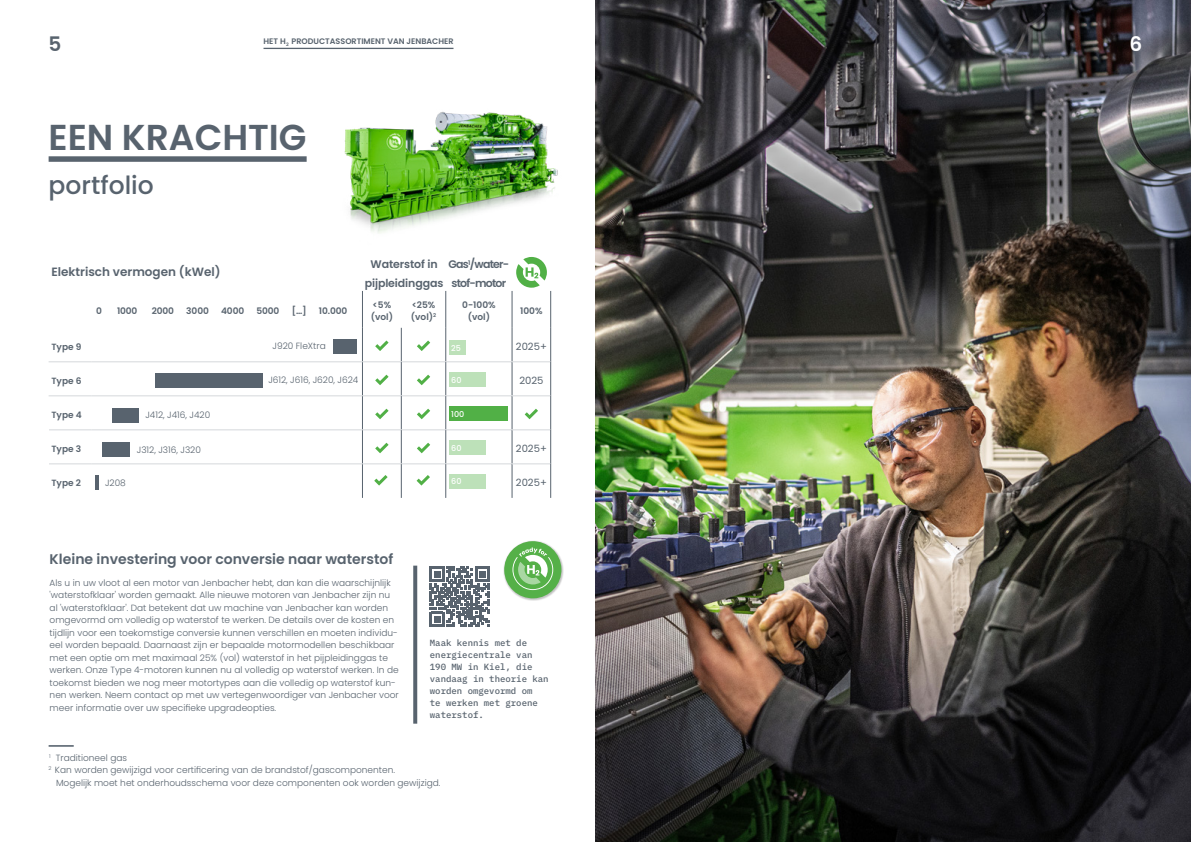
<style>
.page{position:relative;width:1191px;height:842px;background:#fff}
.page>*{position:absolute;margin:0;border:0;box-sizing:border-box;transform-origin:0 0}
.t1{font:600 36px "Poppins";color:#58636e}
.t2{font:500 25px "Poppins";color:#58636e}
.t3{font:600 20px "Poppins";color:#58636e}
.t4{font:600 20px "Poppins";color:#fff}
.t5{font:600 14px "Poppins";color:#58636e}
.t6{font:600 12px "Poppins";color:#58636e}
.t7{font:600 11px/19px "Poppins";letter-spacing:-.01em;color:#58636e;text-align:center}
.t8{font:600 11px/19px "Poppins";letter-spacing:-.07em;color:#58636e}
.t9{font:10px "Poppins";color:#58636e}
.t10{font:300 9px/12.5px "Poppins";color:#58636e}
.t11{font:500 9px/12px "IBM Plex Mono";color:#58636e}
.t12{font:600 9px/12.4px "Poppins";color:#58636e}
.t13{font:600 8px "Poppins";color:#58636e}
.t14{font:500 8px "Poppins";color:#fff}
.t15{font:600 4.7px "Poppins";color:#58636e}
</style>
<div class="page">
<div style="left:49px;top:156px;width:258px;height:6px;background:#58636e"></div>
<svg style="left:516px;top:257px;width:31px;height:31px"></svg>
<hr style="left:362px;top:291px;width:1px;height:37px;background:#58636e">
<hr style="left:445px;top:291px;width:1px;height:37px;background:#58636e">
<hr style="left:512px;top:291px;width:1px;height:37px;background:#58636e">
<hr style="left:550px;top:291px;width:1px;height:37px;background:#58636e">
<hr style="left:362px;top:328px;width:1px;height:34px;background:#58636e">
<hr style="left:401px;top:328px;width:1px;height:34px;background:#58636e">
<hr style="left:445px;top:328px;width:1px;height:34px;background:#58636e">
<hr style="left:512px;top:328px;width:1px;height:34px;background:#58636e">
<hr style="left:550px;top:328px;width:1px;height:34px;background:#58636e">
<hr style="left:49px;top:362px;width:42px;height:1px;background:#d5d8db">
<hr style="left:91px;top:362px;width:271px;height:1px;background:#d5d8db">
<hr style="left:362px;top:362px;width:1px;height:34px;background:#58636e">
<hr style="left:362px;top:362px;width:39px;height:1px;background:#d5d8db">
<hr style="left:401px;top:362px;width:45px;height:1px;background:#d5d8db">
<hr style="left:446px;top:362px;width:66px;height:1px;background:#d5d8db">
<hr style="left:401px;top:362px;width:1px;height:34px;background:#58636e">
<hr style="left:445px;top:362px;width:1px;height:34px;background:#58636e">
<hr style="left:512px;top:362px;width:1px;height:34px;background:#58636e">
<hr style="left:512px;top:362px;width:38px;height:1px;background:#d5d8db">
<hr style="left:550px;top:362px;width:1px;height:34px;background:#58636e">
<hr style="left:49px;top:396px;width:42px;height:1px;background:#d5d8db">
<hr style="left:91px;top:396px;width:271px;height:1px;background:#d5d8db">
<hr style="left:362px;top:396px;width:1px;height:34px;background:#58636e">
<hr style="left:362px;top:396px;width:39px;height:1px;background:#d5d8db">
<hr style="left:401px;top:396px;width:45px;height:1px;background:#d5d8db">
<hr style="left:446px;top:396px;width:66px;height:1px;background:#d5d8db">
<hr style="left:401px;top:396px;width:1px;height:34px;background:#58636e">
<hr style="left:445px;top:396px;width:1px;height:34px;background:#58636e">
<hr style="left:512px;top:396px;width:1px;height:34px;background:#58636e">
<hr style="left:512px;top:396px;width:38px;height:1px;background:#d5d8db">
<hr style="left:550px;top:396px;width:1px;height:34px;background:#58636e">
<hr style="left:49px;top:430px;width:42px;height:1px;background:#d5d8db">
<hr style="left:91px;top:430px;width:271px;height:1px;background:#d5d8db">
<hr style="left:362px;top:430px;width:1px;height:34px;background:#58636e">
<hr style="left:362px;top:430px;width:39px;height:1px;background:#d5d8db">
<hr style="left:401px;top:430px;width:45px;height:1px;background:#d5d8db">
<hr style="left:446px;top:430px;width:66px;height:1px;background:#d5d8db">
<hr style="left:401px;top:430px;width:1px;height:34px;background:#58636e">
<hr style="left:445px;top:430px;width:1px;height:34px;background:#58636e">
<hr style="left:512px;top:430px;width:1px;height:34px;background:#58636e">
<hr style="left:512px;top:430px;width:38px;height:1px;background:#d5d8db">
<hr style="left:550px;top:430px;width:1px;height:34px;background:#58636e">
<hr style="left:49px;top:464px;width:42px;height:1px;background:#d5d8db">
<hr style="left:91px;top:464px;width:271px;height:1px;background:#d5d8db">
<hr style="left:362px;top:464px;width:1px;height:34px;background:#58636e">
<hr style="left:362px;top:464px;width:39px;height:1px;background:#d5d8db">
<hr style="left:401px;top:464px;width:45px;height:1px;background:#d5d8db">
<hr style="left:446px;top:464px;width:66px;height:1px;background:#d5d8db">
<hr style="left:401px;top:464px;width:1px;height:34px;background:#58636e">
<hr style="left:445px;top:464px;width:1px;height:34px;background:#58636e">
<hr style="left:512px;top:464px;width:1px;height:34px;background:#58636e">
<hr style="left:512px;top:464px;width:38px;height:1px;background:#d5d8db">
<hr style="left:550px;top:464px;width:1px;height:34px;background:#58636e">
<svg style="left:375px;top:341px;width:13px;height:10px"></svg>
<svg style="left:417px;top:341px;width:13px;height:10px"></svg>
<svg style="left:375px;top:375px;width:13px;height:10px"></svg>
<svg style="left:417px;top:375px;width:13px;height:10px"></svg>
<svg style="left:375px;top:409px;width:13px;height:10px"></svg>
<svg style="left:417px;top:409px;width:13px;height:10px"></svg>
<svg style="left:525px;top:409px;width:13px;height:10px"></svg>
<svg style="left:375px;top:443px;width:13px;height:10px"></svg>
<svg style="left:417px;top:443px;width:13px;height:10px"></svg>
<div style="left:449px;top:441px;width:37px;height:14px;background:#bde1b9"></div>
<div style="left:449px;top:373px;width:37px;height:14px;background:#bde1b9"></div>
<div style="left:449px;top:406px;width:59px;height:14px;background:#51b046"></div>
<div style="left:155px;top:373px;width:107px;height:14px;background:#58636e"></div>
<div style="left:113px;top:408px;width:26px;height:14px;background:#58636e"></div>
<div style="left:102px;top:442px;width:28px;height:14px;background:#58636e"></div>
<hr style="left:95px;top:475px;width:4px;height:15px;background:#58636e">
<div style="left:449px;top:474px;width:37px;height:14px;background:#bde1b9"></div>
<div style="left:449px;top:340px;width:16px;height:14px;background:#bde1b9"></div>
<hr style="left:49px;top:745px;width:25px;height:2px;background:#58636e">
<svg style="left:413px;top:566px;width:4px;height:158px"></svg>
<img style="left:344px;top:112px;width:214px;height:121px">
<svg style="left:416px;top:475px;width:14px;height:10px"></svg>
<svg style="left:374px;top:475px;width:13px;height:10px"></svg>
<img style="left:595px;top:0;width:596px;height:842px">
<div style="left:333px;top:339px;width:24px;height:14px;background:#58636e"></div>
<img style="left:525px;top:562px;width:38px;height:38px">
<svg style="left:503px;top:541px;width:59px;height:58px"></svg>
<svg style="left:430px;top:567px;width:59px;height:59px"></svg>
<hr style="left:263px;top:48px;width:190px;height:1px;background:#58636e">
<p class="t15" style="left:286px;top:42px;width:4px">2</p>
<h3 class="t4" style="left:1129px;top:32px;width:14px">6</h3>
<h3 class="t3" style="left:49px;top:32px;width:14px">5</h3>
<p class="t13" style="left:263px;top:37px;width:191px">HET H PRODUCTASSORTIMENT VAN JENBACHER</p>
<h1 class="t1" style="left:49px;top:117px;width:259px">EEN KRACHTIG</h1>
<h2 class="t2" style="left:49px;top:171px;width:107px">portfolio</h2>
<h3 class="t6" style="left:51px;top:265px;width:171px">Elektrisch vermogen (kWel)</h3>
<p class="t7" style="left:365px;top:255px;width:80px">Waterstof in pijpleidinggas</p>
<p class="t8" style="left:448px;top:255px;width:62px">Gas<sup>1</sup>/water&shy;stof-motor</p>
<p class="t12" style="left:96px;top:305px;width:7px">0</p>
<p class="t12" style="left:117px;top:305px;width:22px">1000</p>
<p class="t12" style="left:152px;top:305px;width:24px">2000</p>
<p class="t12" style="left:186px;top:305px;width:24px">3000</p>
<p class="t12" style="left:221px;top:305px;width:25px">4000</p>
<p class="t12" style="left:256px;top:305px;width:24px">5000</p>
<p class="t12" style="left:292px;top:305px;width:17px">[…]</p>
<p class="t12" style="left:319px;top:305px;width:30px">10.000</p>
<p class="t12" style="left:371px;top:299px;width:24px">&lt;5% (vol)</p>
<p class="t12" style="left:411px;top:299px;width:27px">&lt;25% (vol)<sup>2</sup></p>
<p class="t12" style="left:462px;top:299px;width:35px;text-align:center">0-100% (vol)</p>
<p class="t12" style="left:520px;top:305px;width:24px">100%</p>
<p class="t12" style="left:51px;top:340px;width:31px">Type 9</p>
<p class="t9" style="left:516px;top:341px;width:32px">2025+</p>
<p class="t12" style="left:51px;top:374px;width:32px">Type 6</p>
<p class="t9" style="left:519px;top:375px;width:26px">2025</p>
<p class="t12" style="left:51px;top:408px;width:32px">Type 4</p>
<p class="t12" style="left:51px;top:442px;width:31px">Type 3</p>
<p class="t9" style="left:516px;top:443px;width:32px">2025+</p>
<p class="t12" style="left:51px;top:476px;width:31px">Type 2</p>
<p class="t9" style="left:516px;top:477px;width:32px">2025+</p>
<p class="t10" style="left:272px;top:339px;width:55px">J920 FleXtra</p>
<p class="t10" style="left:268px;top:374px;width:92px">J612, J616, J620, J624</p>
<p class="t14" style="left:451px;top:344px;width:11px">25</p>
<p class="t14" style="left:451px;top:376px;width:12px">60</p>
<p class="t14" style="left:451px;top:409px;width:15px">100</p>
<p class="t10" style="left:145px;top:409px;width:66px">J412, J416, J420</p>
<p class="t10" style="left:137px;top:443px;width:66px">J312, J316, J320</p>
<p class="t14" style="left:451px;top:444px;width:12px">60</p>
<p class="t14" style="left:451px;top:477px;width:12px">60</p>
<p class="t10" style="left:105px;top:476px;width:22px">J208</p>
<h3 class="t5" style="left:50px;top:550px;width:345px">Kleine investering voor conversie naar waterstof</h3>
<p class="t10" style="left:50px;top:576px;width:351px">Als u in uw vloot al een motor van Jenbacher hebt, dan kan die waarschijnlijk 'waterstofklaar' worden gemaakt. Alle nieuwe motoren van Jenbacher zijn nu al 'waterstofklaar'. Dat betekent dat uw machine van Jenbacher kan worden omgevormd om volledig op waterstof te werken. De details over de kosten en tijdlijn voor een toekomstige conversie kunnen verschillen en moeten individu&shy;eel worden bepaald. Daarnaast zijn er bepaalde motormodellen beschikbaar met een optie om met maximaal 25% (vol) waterstof in het pijpleidinggas te werken. Onze Type 4-motoren kunnen nu al volledig op waterstof werken. In de toekomst bieden we nog meer motortypes aan die volledig op waterstof kun&shy;nen werken. Neem contact op met uw vertegenwoordiger van Jenbacher voor meer informatie over uw specifieke upgradeopties.</p>
<p class="t11" style="left:430px;top:636px;width:120px">Maak kennis met de energiecentrale van<br>190 MW in Kiel, die vandaag in theorie kan worden omgevormd om<br>te werken met groene waterstof.</p>
<p class="t10" style="left:49px;top:751px;width:79px"><sup>1</sup> Traditioneel gas</p>
<p class="t10" style="left:56px;top:764px;width:386px;text-indent:-7px"><sup>2</sup> Kan worden gewijzigd voor certificering van de brandstof/gascomponenten.<br>Mogelijk moet het onderhoudsschema voor deze componenten ook worden gewijzigd.</p>
</div>
